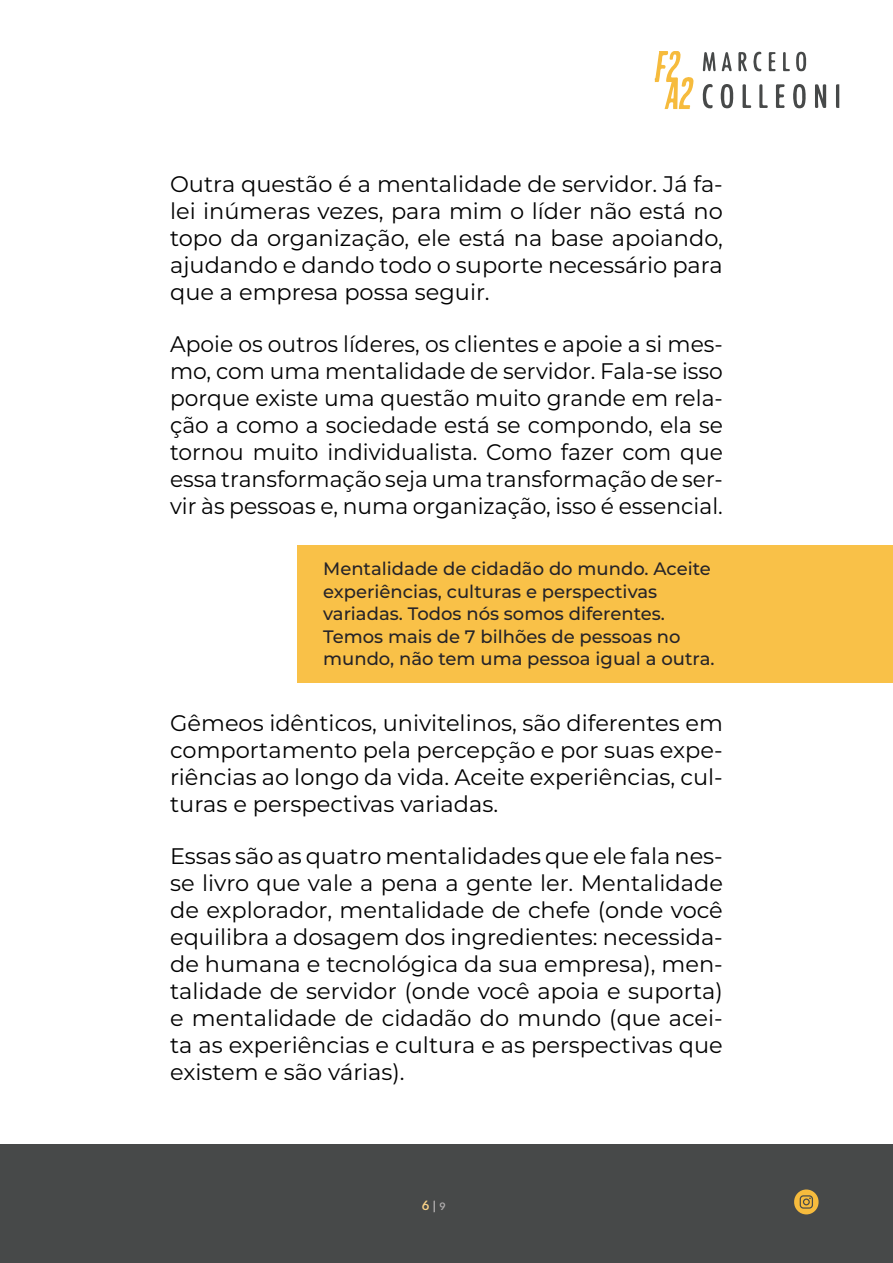
<style>
.page{position:relative;width:893px;height:1263px;background:#fff}
.page>*{position:absolute;margin:0;border:0;box-sizing:border-box;transform-origin:0 0}
.Body{font:22.5px/27px "Montserrat";color:#000;text-align:justify}
.BOX_DIR{font:500 18px/22.5px "Montserrat";color:#252328}
.t1{font:500 15px "Serenity";color:#fad388}
.s1{color:#b3b0b1}
.s2{font-size:12px;color:#b3b0b1}
</style>
<div class="page">
<div style="left:298px;top:545px;width:595px;height:137px;background:#f9c148"></div>
<div style="left:0;top:1144px;width:893px;height:119px;background:#474949"></div>
<svg style="left:836px;top:84px;width:3px;height:24px"></svg>
<svg style="left:655px;top:51px;width:38px;height:58px"></svg>
<svg style="left:815px;top:84px;width:11px;height:24px"></svg>
<svg style="left:720px;top:84px;width:13px;height:24px"></svg>
<svg style="left:793px;top:84px;width:13px;height:24px"></svg>
<svg style="left:776px;top:84px;width:9px;height:24px"></svg>
<svg style="left:796px;top:52px;width:10px;height:19px"></svg>
<svg style="left:703px;top:84px;width:10px;height:25px"></svg>
<svg style="left:738px;top:52px;width:9px;height:19px"></svg>
<svg style="left:743px;top:84px;width:8px;height:24px"></svg>
<svg style="left:703px;top:52px;width:29px;height:19px"></svg>
<svg style="left:759px;top:84px;width:9px;height:24px"></svg>
<svg style="left:769px;top:52px;width:7px;height:19px"></svg>
<svg style="left:753px;top:51px;width:8px;height:21px"></svg>
<svg style="left:783px;top:52px;width:7px;height:19px"></svg>
<svg style="left:794px;top:1189px;width:25px;height:25px"></svg>
<p class="Body" style="left:170px;top:170px;width:554px">Outra questão é a mentalidade de servidor. Já fa&shy;lei inúmeras vezes, para mim o líder não está no topo da organização, ele está na base apoiando, ajudando e dando todo o suporte necessário para que a empresa possa seguir.</p>
<p class="Body" style="left:170px;top:330px;width:554px">Apoie os outros líderes, os clientes e apoie a si mes&shy;mo, com uma mentalidade de servidor. Fala-se isso porque existe uma questão muito grande em rela&shy;ção a como a sociedade está se compondo, ela se tornou muito individualista. Como fazer com que essa transformação seja uma transformação de ser&shy;vir às pessoas e, numa organização, isso é essencial.</p>
<p class="BOX_DIR" style="left:323px;top:557px;width:393px">Mentalidade de cidadão do mundo. Aceite experiências, culturas e perspectivas variadas. Todos nós somos diferentes.<br>Temos mais de 7 bilhões de pessoas no mundo, não tem uma pessoa igual a outra.</p>
<p class="Body" style="left:170px;top:708px;width:554px">Gêmeos idênticos, univitelinos, são diferentes em comportamento pela percepção e por suas expe&shy;riências ao longo da vida. Aceite experiências, cul&shy;turas e perspectivas variadas.</p>
<p class="Body" style="left:170px;top:842px;width:554px">Essas são as quatro mentalidades que ele fala nes&shy;se livro que vale a pena a gente ler. Mentalidade de explorador, mentalidade de chefe (onde você equilibra a dosagem dos ingredientes: necessida&shy;de humana e tecnológica da sua empresa), men&shy;talidade de servidor (onde você apoia e suporta) e mentalidade de cidadão do mundo (que acei&shy;ta as experiências e cultura e as perspectivas que existem e são várias).</p>
<p class="t1" style="left:422px;top:1197px;width:25px">6<span class="s1">|</span> <span class="s2">9</span></p>
</div>
